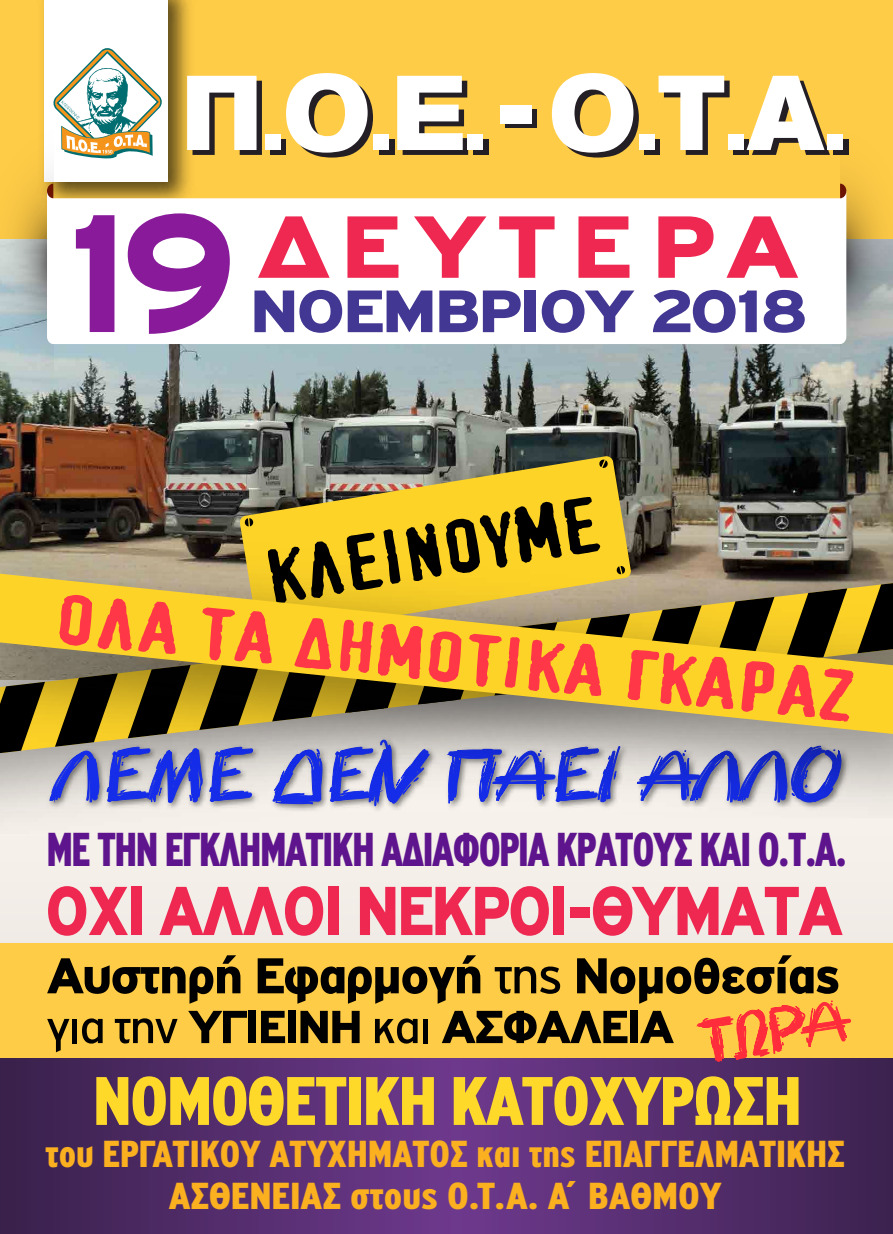
<style>
.page{position:relative;width:893px;height:1234px;background:#fff}
.page>*{position:absolute;margin:0;border:0;box-sizing:border-box;transform-origin:0 0}
.t1{font:900 179.4px "PF Highway Gothic Ext";color:#891b9b;scale:.91 1}
.t2{font:900 94.2px "PF Highway Gothic";letter-spacing:.14em;color:#ee2850;scale:1.13 1}
.t3{font:900 76.2px "PF Fragment";color:#000;scale:1.22 1}
.t4{font:900 73.95px "PF Highway Gothic";letter-spacing:-.035em;color:#ee2850;scale:.88 1}
.t5{font:900 73.5px "PF Highway Gothic X Cond";letter-spacing:-.02em;color:#ffd929;scale:1.06 1}
.t6{font:900 70.95px "PF Fragment";color:#ff3746;scale:1.34 1}
.t7{font:italic 67.05px "CF Kouroudis Graffiti Dust";letter-spacing:.02em;color:#152ce9}
.t8{font:900 63.9px "PF Highway Gothic";letter-spacing:-.03em;color:#423792;scale:1.14 1}
.t9{font:56.25px "CF Kouroudis Graffiti Dust";color:#ff2c3c}
.t10{font:900 53.7px "PF Highway Gothic";letter-spacing:-.035em;color:#000}
.t11{font:900 51px "PF Highway Gothic X Cond";letter-spacing:-.03em;color:#62169a;scale:.88 1}
.t12{font:900 49.5px "PF Highway Gothic";letter-spacing:-.035em;color:#000}
.t13{font:900 40.35px/42px "PF Highway Gothic X Cond";color:#fbb020;text-align:center;scale:1.04 1}
.s1{font-weight:400}
</style>
<div class="page">
<img style="left:0;top:344px;width:893px;height:183px">
<div style="left:0;top:680px;width:893px;height:553px;background:#f4efe9"></div>
<div style="left:0;top:942px;width:893px;height:127px;background:#ffcc47"></div>
<div style="left:0;top:0;width:893px;height:238px;background:#ffcc47"></div>
<img style="left:43px;top:0;width:158px;height:191px">
<div style="left:44px;top:0;width:123px;height:181px;background:#fff"></div>
<div style="left:270px;top:139px;width:16px;height:16px;background:#241e25"></div>
<div style="left:379px;top:139px;width:15px;height:16px;background:#241e25"></div>
<div style="left:473px;top:139px;width:16px;height:16px;background:#241e25"></div>
<div style="left:505px;top:110px;width:32px;height:18px;background:linear-gradient(to right,#241e25,#241e25)"></div>
<div style="left:644px;top:139px;width:16px;height:16px;background:#241e25"></div>
<div style="left:733px;top:139px;width:16px;height:16px;background:#241e25"></div>
<div style="left:833px;top:139px;width:15px;height:16px;background:#241e25"></div>
<svg style="left:187px;top:76px;width:75px;height:79px"></svg>
<div style="left:265px;top:134px;width:16px;height:16px;background:#fff"></div>
<svg style="left:286px;top:73px;width:87px;height:84px"></svg>
<div style="left:373px;top:134px;width:16px;height:16px;background:#fff"></div>
<svg style="left:397px;top:76px;width:71px;height:79px;background:#d6cdbb"></svg>
<div style="left:467px;top:134px;width:16px;height:16px;background:#fff"></div>
<div style="left:500px;top:105px;width:32px;height:18px;background:#fff"></div>
<svg style="left:552px;top:73px;width:87px;height:84px"></svg>
<div style="left:639px;top:134px;width:16px;height:16px;background:#fff"></div>
<svg style="left:658px;top:76px;width:72px;height:79px"></svg>
<div style="left:728px;top:134px;width:16px;height:16px;background:#fff"></div>
<svg style="left:746px;top:76px;width:84px;height:79px"></svg>
<div style="left:827px;top:134px;width:16px;height:16px;background:#fff"></div>
<svg style="left:53px;top:48px;width:109px;height:110px"></svg>
<svg style="left:0;top:123px;width:53px;height:281px"></svg>
<svg style="left:840px;top:139px;width:53px;height:265px"></svg>
<svg style="left:47px;top:191px;width:799px;height:153px"></svg>
<svg style="left:840px;top:184px;width:6px;height:14px"></svg>
<svg style="left:47px;top:184px;width:6px;height:14px"></svg>
<img style="left:0;top:527px;width:893px;height:16px">
<svg style="left:0;top:1058px;width:893px;height:175px;background:#542d6e"></svg>
<svg style="left:694px;top:1000px;width:157px;height:105px"></svg>
<svg style="left:239px;top:455px;width:392px;height:88px;background:#c5aa3c"></svg>
<div style="left:245px;top:518px;width:8px;height:8px;background:#000;border-radius:50%"></div>
<svg style="left:248px;top:517px;width:2px;height:11px"></svg>
<svg style="left:599px;top:459px;width:9px;height:11px"></svg>
<img style="left:0;top:543px;width:893px;height:267px">
<svg style="left:0;top:573px;width:893px;height:160px;background:#bda238"></svg>
<h1 class="t1" style="left:42px;top:174px;width:216px">19</h1>
<h2 class="t2" style="left:257px;top:194px;width:480px">∆ΕΥΤΕΡΑ</h2>
<h3 class="t8" style="left:250px;top:276px;width:491px">ΝΟΕΜΒΡΙΟΥ 2018</h3>
<h3 class="t3" style="left:260px;top:537px;width:277px;rotate:-9deg">ΚΛΕΙΝΟΥΜΕ</h3>
<h3 class="t6" style="left:60px;top:578px;width:599px;rotate:6deg">ΟΛΑ ΤΑ ∆ΗΜΟΤΙΚΑ ΓΚΑΡΑΖ</h3>
<h3 class="t7" style="left:52px;top:730px;width:801px">ΛΕΜΕ ∆ΕΝ ΠΑΕΙ ΑΛΛΟ</h3>
<p class="t11" style="left:46px;top:823px;width:911px">ΜΕ ΤΗΝ ΕΓΚΛΗΜΑΤΙΚΗ Α∆ΙΑΦΟΡΙΑ ΚΡΑΤΟΥΣ ΚΑΙ Ο.Τ.Α.</p>
<h3 class="t4" style="left:45px;top:869px;width:908px">ΟΧΙ ΑΛΛΟΙ ΝΕΚΡΟΙ-ΘΥΜΑΤΑ</h3>
<h3 class="t10" style="left:47px;top:945px;width:796px">Αυστηρή Εφαρµογή <span class="s1">της</span> Νοµοθεσίας</h3>
<p class="t12" style="left:47px;top:999px;width:629px"><span class="s1">για την</span> ΥΓΙΕΙΝΗ <span class="s1">και</span> ΑΣΦΑΛΕΙΑ</p>
<h3 class="t9" style="left:696px;top:1003px;width:149px;rotate:-8deg">ΤΩΡΑ</h3>
<h3 class="t5" style="left:93px;top:1064px;width:670px">ΝΟΜΟΘΕΤΙΚΗ ΚΑΤΟΧΥΡΩΣΗ</h3>
<p class="t13" style="left:46px;top:1132px;width:770px">του ΕΡΓΑΤΙΚΟΥ ΑΤΥΧΗΜΑΤΟΣ και της ΕΠΑΓΓΕΛΜΑΤΙΚΗΣ<br>ΑΣΘΕΝΕΙΑΣ στους Ο.Τ.Α. Α΄ ΒΑΘΜΟΥ</p>
</div>
